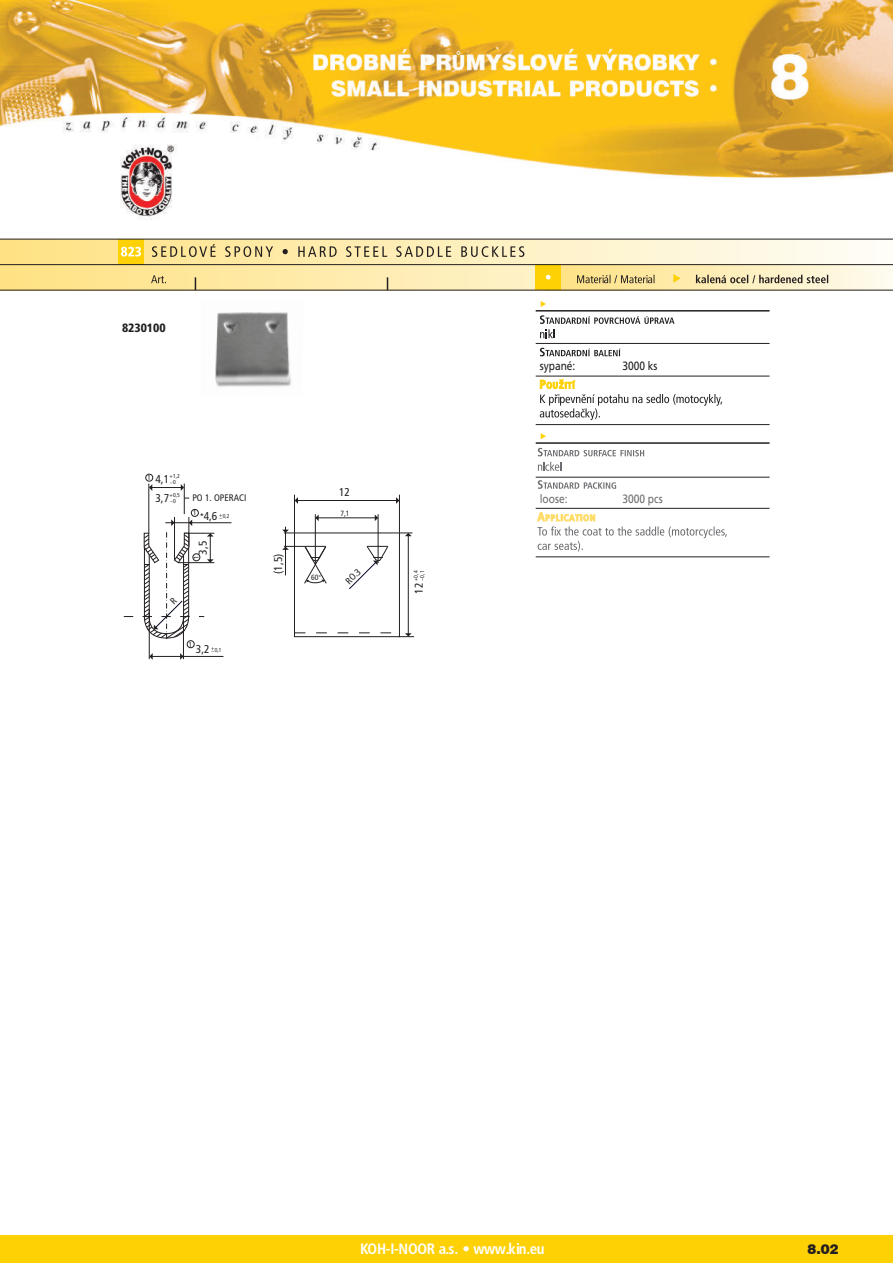
<style>
.page{position:relative;width:893px;height:1263px;background:#fff}
.page>*{position:absolute;margin:0;border:0;box-sizing:border-box;transform-origin:0 0}
.t1{font:700 condensed 15px "Frutiger CE";letter-spacing:-.025em;color:#fff}
.t2{font:900 13.5px "Swiss 721 BT";color:#231f20}
.t3{font:12px "Frutiger CE";color:#231f20;scale:.85 1}
.t4{font:12px "Frutiger CE";color:#6c6d70;scale:.85 1}
.t5{font:900 condensed 12px "Frutiger CE";color:#231f20}
.t6{font:condensed 11.4px "Frutiger CE";color:#231f20}
.t7{font:condensed 9.45px "Frutiger CE";color:#231f20}
.t8{font:condensed 7.5px "Frutiger CE";color:#231f20}
.t9{font:condensed 7.05px "Frutiger CE";color:#231f20}
.t10{font:condensed 5.7px "Frutiger CE";color:#231f20}
.s1{font-family:"Arial";font-stretch:normal;font-size:9.45px}
.s2{font-family:"Arial";font-stretch:normal;font-size:6.75px}
.s3{font-size:11.4px}
</style>
<div class="page">
<img style="left:0;top:0;width:893px;height:220px">
<div style="left:0;top:1236px;width:893px;height:27px;background:#fed105"></div>
<svg style="left:0;top:240px;width:860px;height:50px;background:#fcebb1"></svg>
<svg style="left:561px;top:265px;width:332px;height:25px;background:#f8e9b7"></svg>
<svg style="left:151px;top:275px;width:15px;height:8px"></svg>
<svg style="left:577px;top:275px;width:77px;height:8px"></svg>
<svg style="left:696px;top:275px;width:132px;height:8px"></svg>
<svg style="left:195px;top:277px;width:1px;height:13px"></svg>
<svg style="left:387px;top:277px;width:1px;height:13px"></svg>
<svg style="left:540px;top:315px;width:134px;height:23px"></svg>
<svg style="left:540px;top:348px;width:81px;height:8px"></svg>
<svg style="left:540px;top:379px;width:182px;height:41px"></svg>
<svg style="left:538px;top:448px;width:106px;height:8px"></svg>
<svg style="left:538px;top:462px;width:24px;height:9px"></svg>
<svg style="left:538px;top:480px;width:78px;height:9px"></svg>
<svg style="left:537px;top:512px;width:190px;height:40px"></svg>
<hr style="left:536px;top:310px;width:234px;height:2px;background:#231f20">
<hr style="left:536px;top:343px;width:234px;height:1px;background:#231f20">
<hr style="left:536px;top:376px;width:234px;height:1px;background:#231f20">
<svg style="left:541px;top:301px;width:5px;height:6px"></svg>
<hr style="left:536px;top:442px;width:234px;height:2px;background:#231f20">
<hr style="left:536px;top:477px;width:234px;height:1px;background:#231f20">
<hr style="left:536px;top:508px;width:234px;height:1px;background:#231f20">
<hr style="left:536px;top:424px;width:234px;height:1px;background:#231f20">
<hr style="left:536px;top:557px;width:234px;height:1px;background:#231f20">
<svg style="left:541px;top:433px;width:5px;height:6px"></svg>
<svg style="left:152px;top:244px;width:372px;height:13px;background:#d3c392"></svg>
<div style="left:118px;top:239px;width:26px;height:26px;background:#fed105"></div>
<svg style="left:121px;top:247px;width:20px;height:10px"></svg>
<svg style="left:673px;top:274px;width:8px;height:9px"></svg>
<div style="left:535px;top:265px;width:26px;height:25px;background:#fed105"></div>
<svg style="left:546px;top:275px;width:5px;height:15px"></svg>
<hr style="left:0;top:264px;width:893px;height:1px;background:#231f20">
<hr style="left:0;top:239px;width:893px;height:1px;background:#231f20">
<hr style="left:0;top:290px;width:893px;height:1px;background:#231f20">
<img style="left:215px;top:312px;width:76px;height:75px">
<hr style="left:284px;top:533px;width:128px;height:1px;background:#231f20">
<div style="left:294px;top:533px;width:106px;height:104px;border:1px solid #231f20"></div>
<hr style="left:284px;top:546px;width:42px;height:1px;background:#231f20">
<svg style="left:295px;top:497px;width:3px;height:7px"></svg>
<svg style="left:396px;top:497px;width:3px;height:7px"></svg>
<hr style="left:297px;top:500px;width:100px;height:1px;background:#231f20">
<hr style="left:294px;top:495px;width:1px;height:38px;background:#231f20">
<hr style="left:399px;top:495px;width:1px;height:38px;background:#231f20">
<svg style="left:375px;top:514px;width:3px;height:7px"></svg>
<svg style="left:316px;top:514px;width:3px;height:7px"></svg>
<hr style="left:316px;top:518px;width:62px;height:1px;background:#231f20">
<hr style="left:285px;top:527px;width:1px;height:48px;background:#231f20">
<svg style="left:282px;top:530px;width:7px;height:3px"></svg>
<svg style="left:282px;top:546px;width:7px;height:4px"></svg>
<svg style="left:405px;top:533px;width:7px;height:3px"></svg>
<hr style="left:408px;top:535px;width:1px;height:99px;background:#231f20">
<svg style="left:295px;top:633px;width:119px;height:4px"></svg>
<hr style="left:149px;top:484px;width:1px;height:49px;background:#231f20">
<hr style="left:184px;top:484px;width:1px;height:30px;background:#231f20">
<hr style="left:165px;top:522px;width:66px;height:1px;background:#231f20">
<div style="left:146px;top:474px;width:7px;height:7px;border:1px solid #231f20;border-radius:50%"></div>
<svg style="left:149px;top:483px;width:35px;height:8px"></svg>
<div style="left:191px;top:509px;width:8px;height:8px;border:1px solid #231f20;border-radius:50%"></div>
<svg style="left:149px;top:653px;width:4px;height:7px"></svg>
<svg style="left:180px;top:653px;width:3px;height:7px"></svg>
<hr style="left:152px;top:656px;width:71px;height:1px;background:#231f20">
<hr style="left:149px;top:610px;width:1px;height:49px;background:#231f20">
<hr style="left:183px;top:617px;width:1px;height:42px;background:#231f20">
<div style="left:187px;top:640px;width:7px;height:8px;border:1px solid #231f20;border-radius:50%"></div>
<hr style="left:315px;top:514px;width:1px;height:50px;background:#231f20">
<hr style="left:378px;top:514px;width:1px;height:49px;background:#231f20">
<svg style="left:304px;top:546px;width:23px;height:38px"></svg>
<svg style="left:349px;top:546px;width:39px;height:43px"></svg>
<svg style="left:124px;top:514px;width:98px;height:125px"></svg>
<p class="t5" style="left:122px;top:321px;width:45px">8230100</p>
<p class="t9" style="left:147px;top:473px;width:5px">1</p>
<p class="t10" style="left:170px;top:473px;width:12px">+1,2</p>
<p class="t6" style="left:156px;top:473px;width:22px">4,1 <sub>0</sub></p>
<p class="t10" style="left:170px;top:492px;width:12px">+0,5</p>
<p class="t7" style="left:192px;top:492px;width:56px">PO 1. OPERACI</p>
<p class="t6" style="left:156px;top:491px;width:22px">3,7 <sub>0</sub></p>
<p class="t9" style="left:193px;top:509px;width:5px">1</p>
<p class="t6" style="left:200px;top:510px;width:19px"><span class="s1">*</span>4,6</p>
<p class="t10" style="left:223px;top:513px;width:8px">0,2</p>
<p class="t6" style="left:196px;top:554px;width:15px;rotate:-90deg">3,5</p>
<p class="t9" style="left:192px;top:559px;width:5px;rotate:-90deg">1</p>
<p class="t9" style="left:189px;top:640px;width:5px">1</p>
<p class="t6" style="left:196px;top:643px;width:27px">3,2 <sup>0,1</sup></p>
<p class="t6" style="left:272px;top:574px;width:21px;rotate:-90deg">(1,5)</p>
<p class="t6" style="left:339px;top:486px;width:12px">12</p>
<p class="t8" style="left:340px;top:509px;width:11px">7,1</p>
<p class="t8" style="left:311px;top:573px;width:11px">60<span class="s2">°</span></p>
<p class="t7" style="left:343px;top:579px;width:19px;rotate:-45deg">RO.3</p>
<p class="t10" style="left:419px;top:577px;width:8px;rotate:-90deg">0,1</p>
<p class="t10" style="left:413px;top:593px;width:24px;rotate:-90deg"><span class="s3">12</span> +0,4</p>
<p class="t3" style="left:540px;top:359px;width:44px">sypané:</p>
<p class="t3" style="left:622px;top:359px;width:43px">3000 ks</p>
<p class="t4" style="left:540px;top:492px;width:34px">loose:</p>
<p class="t4" style="left:622px;top:492px;width:49px">3000 pcs</p>
<h1 class="t1" style="left:360px;top:1240px;width:186px">KOH-I-NOOR a.s. • www.kin.eu</h1>
<p class="t2" style="left:808px;top:1241px;width:33px">8.02</p>
</div>
